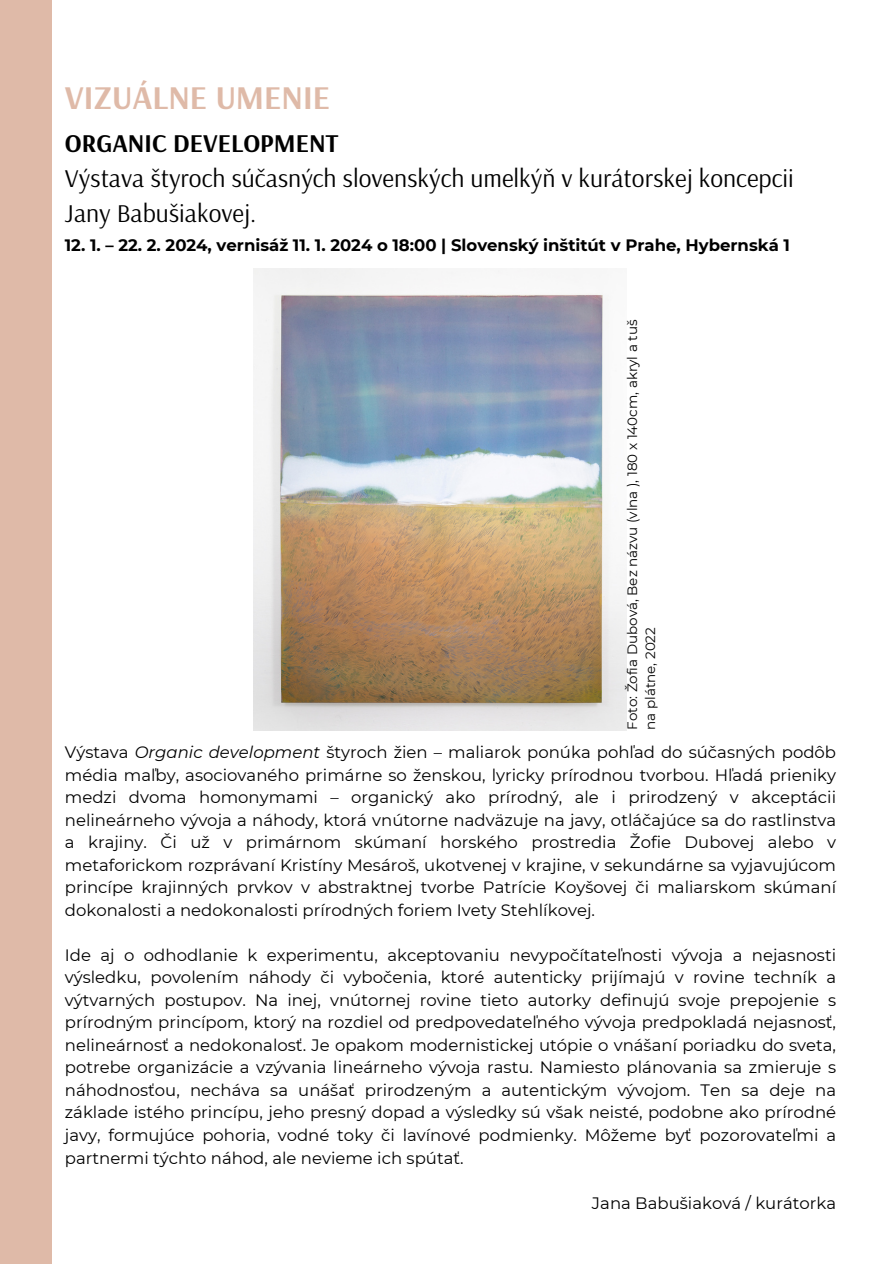
<style>
.page{position:relative;width:893px;height:1264px;background:#fff}
.page>*{position:absolute;margin:0;border:0;box-sizing:border-box;transform-origin:0 0}
.t1{font:700 33px "Arsenal";color:#dfbaa8}
.t2{font:25.5px "Arsenal";color:#000}
.t3{font:700 25.5px "Arsenal";color:#000}
.t4{font:16.5px/22.5px "Montserrat";color:#000;text-align:justify}
.t5{font:700 16.5px "Montserrat";color:#000}
.t6{font:13.5px/18px "Montserrat";color:#000}
.s1{font-style:italic}
</style>
<div class="page">
<div style="left:0;top:0;width:52px;height:1263px;background:#dfbaa8"></div>
<img style="left:254px;top:269px;width:372px;height:461px">
<p class="t1" style="left:65px;top:76px;width:267px">VIZUÁLNE UMENIE</p>
<p class="t3" style="left:65px;top:126px;width:275px">ORGANIC DEVELOPMENT</p>
<p class="t2" style="left:65px;top:161px;width:730px">Výstava štyroch súčasných slovenských umelkýň v kurátorskej koncepcii</p>
<p class="t2" style="left:65px;top:196px;width:193px">Jany Babušiakovej.</p>
<p class="t5" style="left:65px;top:235px;width:726px">12. 1. – 22. 2. 2024, vernisáž 11. 1. 2024 o 18:00 | Slovenský inštitút v Prahe, Hybernská 1</p>
<p class="t6" style="left:623px;top:729px;width:411px;rotate:-90deg">Foto: Žofia Dubová, Bez názvu (vlna ), 180 x 140cm, akryl a tuš na plátne, 2022</p>
<p class="t4" style="left:65px;top:741px;width:772px">Výstava <span class="s1">Organic development</span> štyroch žien – maliarok ponúka pohľad do súčasných podôb média maľby, asociovaného primárne so ženskou, lyricky prírodnou tvorbou. Hľadá prieniky medzi dvoma homonymami – organický ako prírodný, ale i prirodzený v akceptácii nelineárneho vývoja a náhody, ktorá vnútorne nadväzuje na javy, otláčajúce sa do rastlinstva a krajiny. Či už v primárnom skúmaní horského prostredia Žofie Dubovej alebo v metaforickom rozprávaní Kristíny Mesároš, ukotvenej v krajine, v sekundárne sa vyjavujúcom princípe krajinných prvkov v abstraktnej tvorbe Patrície Koyšovej či maliarskom skúmaní dokonalosti a nedokonalosti prírodných foriem Ivety Stehlíkovej.</p>
<p class="t4" style="left:65px;top:943px;width:772px">Ide aj o odhodlanie k experimentu, akceptovaniu nevypočítateľnosti vývoja a nejasnosti výsledku, povolením náhody či vybočenia, ktoré autenticky prijímajú v rovine techník a výtvarných postupov. Na inej, vnútornej rovine tieto autorky definujú svoje prepojenie s prírodným princípom, ktorý na rozdiel od predpovedateľného vývoja predpokladá nejasnosť, nelineárnosť a nedokonalosť. Je opakom modernistickej utópie o vnášaní poriadku do sveta, potrebe organizácie a vzývania lineárneho vývoja rastu. Namiesto plánovania sa zmieruje s náhodnosťou, necháva sa unášať prirodzeným a autentickým vývojom. Ten sa deje na základe istého princípu, jeho presný dopad a výsledky sú však neisté, podobne ako prírodné javy, formujúce pohoria, vodné toky či lavínové podmienky. Môžeme byť pozorovateľmi a partnermi týchto náhod, ale nevieme ich spútať.</p>
<p class="t4" style="left:592px;top:1191px;width:246px">Jana Babušiaková / kurátorka</p>
</div>
